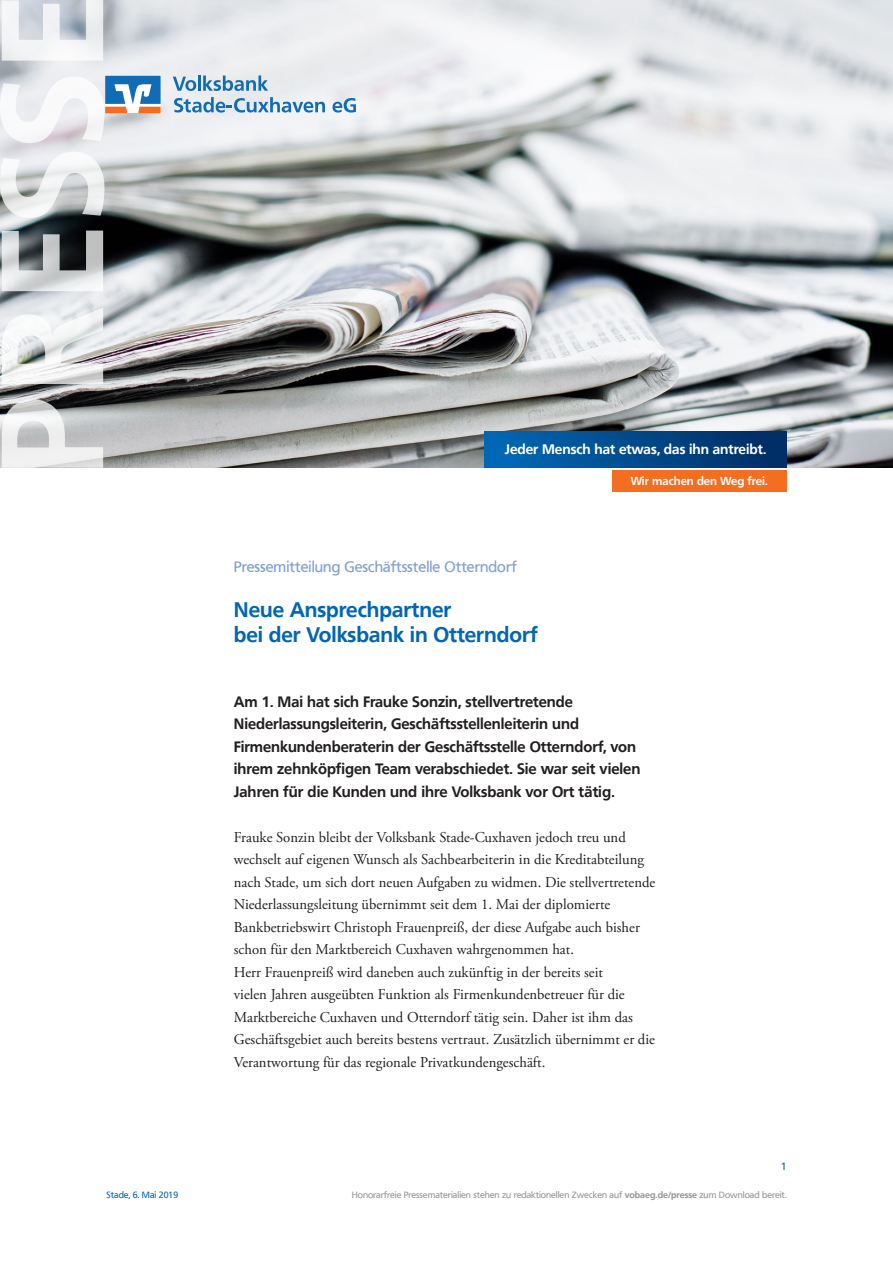
<style>
.page{position:relative;width:893px;height:1263px;background:#fff}
.page>*{position:absolute;margin:0;border:0;box-sizing:border-box;transform-origin:0 0}
.t1{font:700 21px/25.2px "Frutiger VR";color:#0166b3}
.t2{font:15px/22.5px "Adobe Garamond Pro";color:#231f20}
.t3{font:700 15px/22.5px "Frutiger VR";color:#231f20}
.t4{font:15px "Frutiger VR";color:#7e9ed2}
.t5{font:700 13.8px "Frutiger VR";color:#fff}
.t6{font:700 11.55px "Frutiger VR";color:#fff}
.t7{font:10.5px "Frutiger VR";color:#0166b3}
.t8{font:9px "Frutiger VR";color:#939598}
.t9{font:9px "Frutiger VR";color:#0166b3}
.s1{font-weight:700}
</style>
<div class="page">
<img style="left:104px;top:0;width:789px;height:468px">
<div style="left:485px;top:431px;width:301px;height:37px;background:linear-gradient(to right,#0169b6,#002b61)"></div>
<div style="left:612px;top:470px;width:174px;height:22px;background:#f36e21"></div>
<svg style="left:0;top:0;width:104px;height:468px"></svg>
<svg style="left:105px;top:76px;width:56px;height:37px"></svg>
<svg style="left:173px;top:77px;width:23px;height:14px"></svg>
<hr style="left:198px;top:75px;width:3px;height:16px;background:#116cb6">
<svg style="left:203px;top:75px;width:65px;height:16px"></svg>
<svg style="left:174px;top:97px;width:151px;height:16px"></svg>
<svg style="left:332px;top:98px;width:24px;height:15px"></svg>
<p class="t5" style="left:505px;top:441px;width:263px">Jeder Mensch hat etwas, das ihn antreibt.</p>
<p class="t6" style="left:631px;top:474px;width:138px">Wir machen den Weg frei.</p>
<p class="t4" style="left:234px;top:557px;width:284px">Pressemitteilung Geschäftsstelle Otterndorf</p>
<h1 class="t1" style="left:234px;top:597px;width:306px">Neue Ansprechpartner<br>bei der Volksbank in Otterndorf</h1>
<p class="t3" style="left:234px;top:690px;width:408px">Am 1. Mai hat sich Frauke Sonzin, stellvertretende Niederlassungsleiterin, Geschäftsstellenleiterin und Firmenkundenberaterin der Geschäftsstelle Otterndorf, von ihrem zehnköpfigen Team verabschiedet. Sie war seit vielen Jahren für die Kunden und ihre Volksbank vor Ort tätig.</p>
<p class="t2" style="left:234px;top:826px;width:423px">Frauke Sonzin bleibt der Volksbank Stade-Cuxhaven jedoch treu und wechselt auf eigenen Wunsch als Sachbearbeiterin in die Kreditabteilung nach Stade, um sich dort neuen Aufgaben zu widmen. Die stellvertretende Niederlassungsleitung übernimmt seit dem 1. Mai der diplomierte Bankbetriebswirt Christoph Frauenpreiß, der diese Aufgabe auch bisher schon für den Marktbereich Cuxhaven wahrgenommen hat.<br>Herr Frauenpreiß wird daneben auch zukünftig in der bereits seit<br>vielen Jahren ausgeübten Funktion als Firmenkundenbetreuer für die Marktbereiche Cuxhaven und Otterndorf tätig sein. Daher ist ihm das Geschäftsgebiet auch bereits bestens vertraut. Zusätzlich übernimmt er die Verantwortung für das regionale Privatkundengeschäft.</p>
<p class="t7" style="left:781px;top:1160px;width:7px">1</p>
<p class="t9" style="left:107px;top:1189px;width:73px">Stade, 6. Mai 2019</p>
<p class="t8" style="left:352px;top:1189px;width:437px">Honorarfreie Pressematerialien stehen zu redaktionellen Zwecken auf <span class="s1">vobaeg.de/presse</span> zum Download bereit.</p>
</div>
